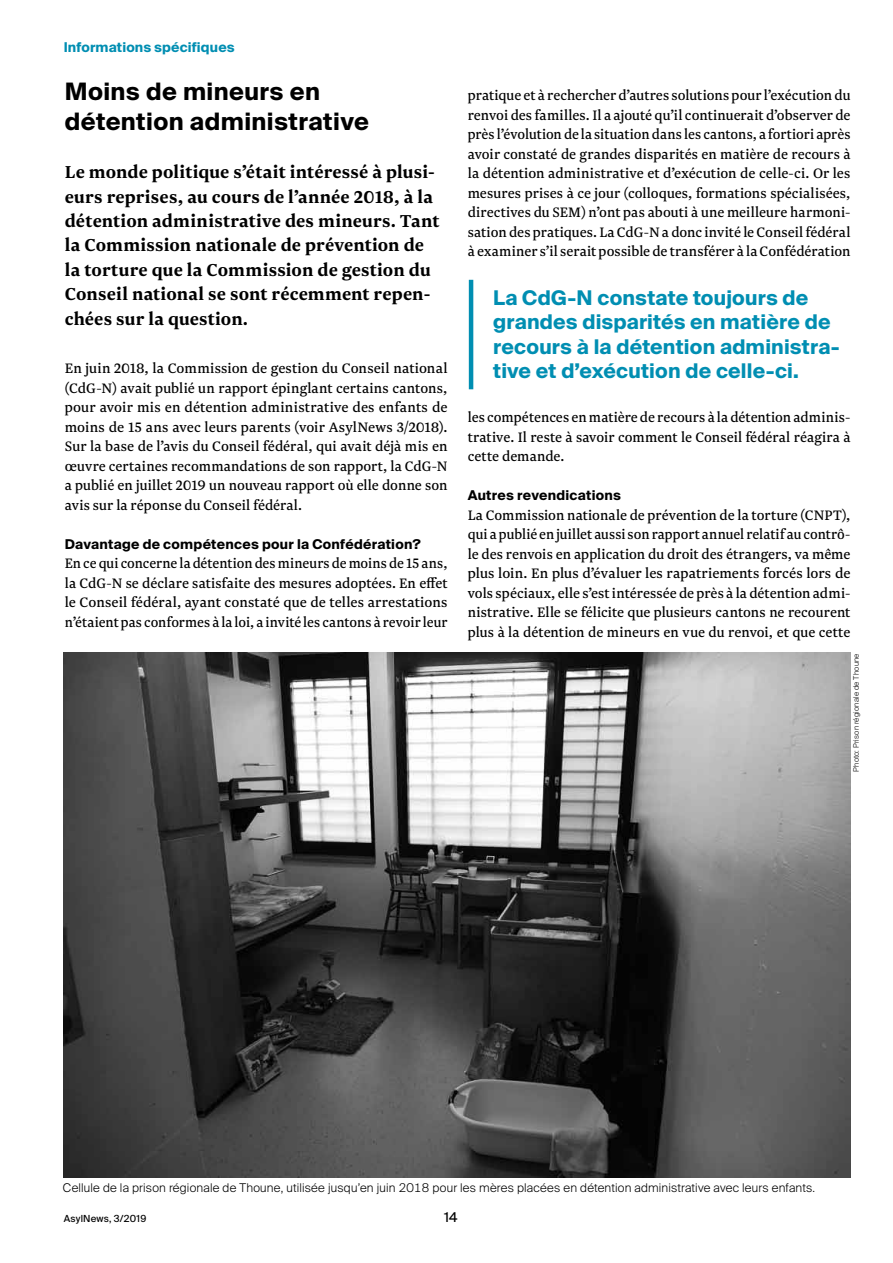
<style>
.page{position:relative;width:893px;height:1263px;background:#fff}
.page>*{position:absolute;margin:0;border:0;box-sizing:border-box;transform-origin:0 0}
.t1{font:700 24px/29.2px "Suisse Intl";letter-spacing:.015em;color:#000}
.t2{font:700 20.25px/24.5px "Newzald";letter-spacing:.01em;color:#000}
.t3{font:700 20.25px/24.5px "Suisse Intl";letter-spacing:.01em;color:#008eb2}
.t4{font:16.05px/19.5px "Newzald";letter-spacing:.005em;color:#000;text-align:justify}
.t5{font:700 13.5px "Suisse Intl";letter-spacing:.02em;color:#000}
.t6{font:700 13.5px "Suisse Intl";letter-spacing:.01em;color:#008eb2}
.t7{font:13.5px "Suisse Intl";color:#000}
.t8{font:300 12px "Suisse Intl";letter-spacing:.015em;color:#000}
.t9{font:9.75px "Suisse Intl";letter-spacing:.02em;color:#000}
.t10{font:300 7.5px "Suisse Intl";letter-spacing:.025em;color:#000}
</style>
<div class="page">
<img style="left:64px;top:653px;width:786px;height:524px">
<hr style="left:469px;top:280px;width:4px;height:109px;background:#008eb2">
<p class="t6" style="left:64px;top:40px;width:172px">Informations spécifiques</p>
<h1 class="t1" style="left:65px;top:77px;width:306px">Moins de mineurs en détention administrative</h1>
<p class="t2" style="left:65px;top:159px;width:376px">Le monde politique s’était intéressé à plusi&shy;eurs reprises, au cours de l’année 2018, à la détention administrative des mineurs. Tant la Commission nationale de prévention de la torture que la Commission de gestion du Conseil national se sont récemment repen&shy;chées sur la question.</p>
<p class="t4" style="left:65px;top:358px;width:384px">En juin 2018, la Commission de gestion du Conseil national (CdG-N) avait publié un rapport épinglant certains cantons, pour avoir mis en détention administrative des enfants de moins de 15 ans avec leurs parents (voir AsylNews 3/2018).<br>Sur la base de l’avis du Conseil fédéral, qui avait déjà mis en œuvre certaines recommandations de son rapport, la CdG-N a publié en juillet 2019 un nouveau rapport où elle donne son avis sur la réponse du Conseil fédéral.</p>
<p class="t5" style="left:65px;top:536px;width:358px">Davantage de compétences pour la Confédération?</p>
<p class="t4" style="left:65px;top:553px;width:384px">En ce qui concerne la détention des mineurs de moins de 15 ans, la CdG-N se déclare satisfaite des mesures adoptées. En effet le Conseil fédéral, ayant constaté que de telles arrestations n’étaient pas conformes à la loi, a invité les cantons à revoir leur</p>
<p class="t4" style="left:468px;top:85px;width:384px">pratique et à rechercher d’autres solutions pour l’exécution du renvoi des familles. Il a ajouté qu’il continuerait d’observer de près l’évolution de la situation dans les cantons, a fortiori après avoir constaté de grandes disparités en matière de recours à la détention administrative et d’exécution de celle-ci. Or les mesures prises à ce jour (colloques, formations spécialisées, directives du SEM) n’ont pas abouti à une meilleure harmoni&shy;sation des pratiques. La CdG-N a donc invité le Conseil fédéral à examiner s’il serait possible de transférer à la Confédération</p>
<p class="t3" style="left:493px;top:286px;width:348px">La CdG-N constate toujours de grandes disparités en matière de recours à la détention administra&shy;tive et d’exécution de celle-ci.</p>
<p class="t4" style="left:468px;top:407px;width:384px">les compétences en matière de recours à la détention adminis&shy;trative. Il reste à savoir comment le Conseil fédéral réagira à cette demande.</p>
<p class="t5" style="left:468px;top:487px;width:155px">Autres revendications</p>
<p class="t4" style="left:468px;top:505px;width:384px">La Commission nationale de prévention de la torture (CNPT), qui a publié en juillet aussi son rapport annuel relatif au contrô&shy;le des renvois en application du droit des étrangers, va même plus loin. En plus d’évaluer les rapatriements forcés lors de vols spéciaux, elle s’est intéressée de près à la détention admi&shy;nistrative. Elle se félicite que plusieurs cantons ne recourent plus à la détention de mineurs en vue du renvoi, et que cette</p>
<p class="t10" style="left:852px;top:772px;width:119px;rotate:-90deg">Photo: Prison régionale de Thoune</p>
<p class="t8" style="left:63px;top:1180px;width:754px">Cellule de la prison régionale de Thoune, utilisée jusqu’en juin 2018 pour les mères placées en détention administrative avec leurs enfants.</p>
<p class="t9" style="left:64px;top:1212px;width:84px">AsylNews, 3/2019</p>
<p class="t7" style="left:444px;top:1209px;width:15px">14</p>
</div>
